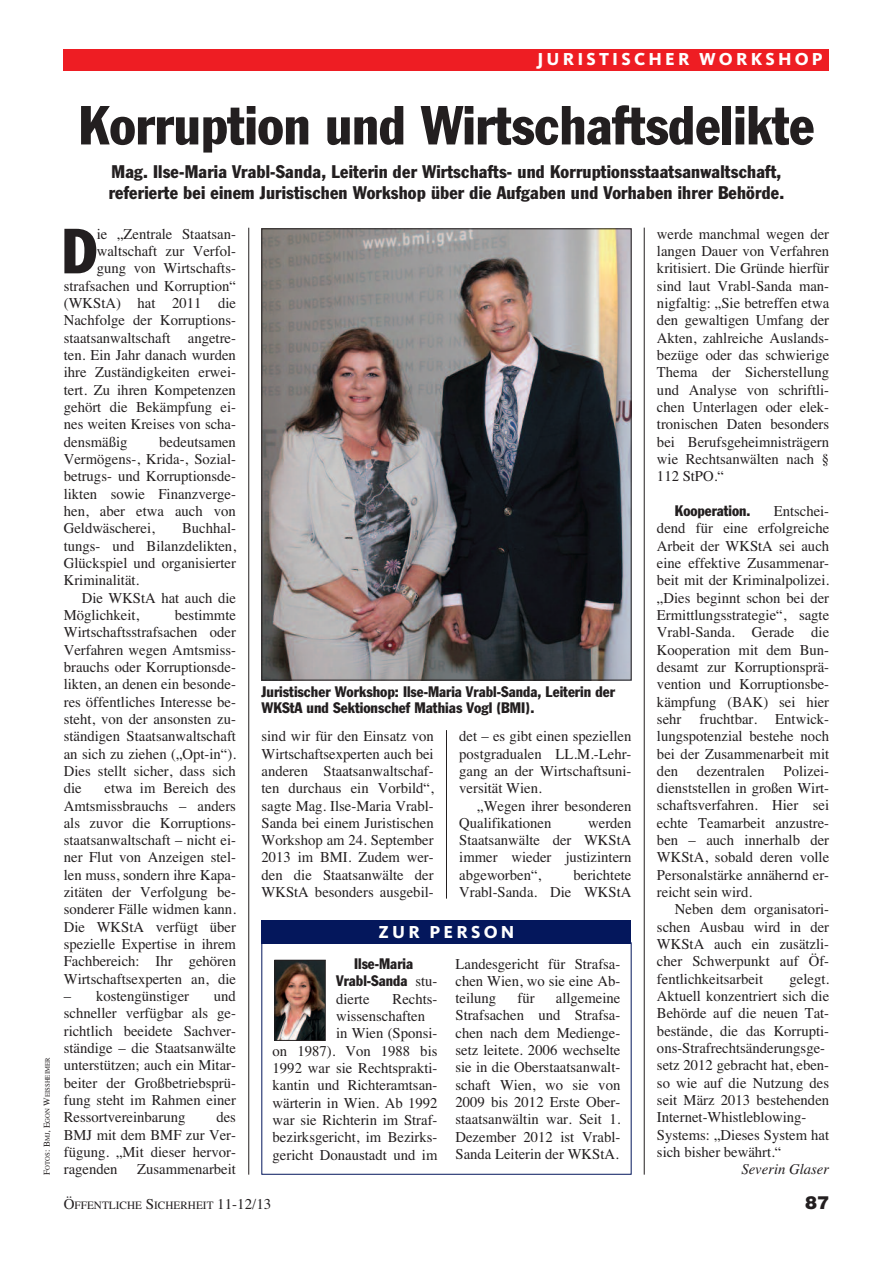
<style>
.page{position:relative;width:893px;height:1263px;background:#fff}
.page>*{position:absolute;margin:0;border:0;box-sizing:border-box;transform-origin:0 0}
.t1{font:condensed 62.55px "Franklin Gothic";color:#231f20}
.t2{font:condensed 54px "Franklin Gothic";color:#231f20}
.t3{font:condensed 18px/21.6px "Franklin Gothic";letter-spacing:.01em;color:#231f20}
.t4{font:800 18px "Kievit";letter-spacing:.175em;color:#fff}
.t5{font:900 18px "Helvetica";color:#231f20}
.t6{font:15px/17.2px "Times";color:#231f20;text-align:justify}
.t7{font:condensed 15px/15.8px "Franklin Gothic";color:#231f20}
.t8{font:italic 15px "Times";color:#231f20}
.t9{font:11.25px "Times";color:#231f20}
.t10{font:6.75px "Times";color:#231f20}
.s1{font-size:9px}
.s2{font-family:"Times";font-stretch:normal}
.s3{font-size:15px}
</style>
<div class="page">
<hr style="left:644px;top:228px;width:1px;height:946px;background:#231f20">
<div style="left:64px;top:49px;width:765px;height:21px;background:#ee1d23"></div>
<hr style="left:248px;top:228px;width:1px;height:947px;background:#231f20">
<hr style="left:446px;top:730px;width:1px;height:169px;background:#231f20">
<img style="left:263px;top:230px;width:366px;height:448px">
<div style="left:261px;top:942px;width:370px;height:232px;border:1px solid #04175c"></div>
<div style="left:261px;top:920px;width:370px;height:23px;background:#04175c"></div>
<img style="left:277px;top:962px;width:47px;height:77px">
<div style="left:275px;top:960px;width:51px;height:81px;border:1px solid #231f20"></div>
<p class="t4" style="left:537px;top:53px;width:287px">JURISTISCHER WORKSHOP</p>
<p class="t10" style="left:43px;top:1175px;width:119px;rotate:-90deg"><span class="s1">F</span>OTOS<span class="s1">: B</span>MJ<span class="s1">, E</span>GON <span class="s1">W</span>EISSHEIMER</p>
<h2 class="t2" style="left:79px;top:106px;width:737px">Korruption und Wirtschaftsdelikte</h2>
<p class="t3" style="left:109px;top:162px;width:677px">Mag. Ilse-Maria Vrabl-Sanda, Leiterin der Wirtschafts- und Korruptionsstaatsanwaltschaft, referierte bei einem Juristischen Workshop über die Aufgaben und Vorhaben ihrer Behörde.</p>
<h1 class="t1" style="left:62px;top:229px;width:37px">D</h1>
<p class="t6" style="left:97px;top:225px;width:141px">ie „Zentrale Staatsan-</p>
<p class="t6" style="left:97px;top:242px;width:141px">waltschaft zur Verfol-</p>
<p class="t6" style="left:97px;top:260px;width:141px">gung von Wirtschafts-</p>
<p class="t6" style="left:64px;top:277px;width:174px">strafsachen und Korruption“</p>
<p class="t6" style="left:64px;top:294px;width:174px">(WKStA) hat 2011 die</p>
<p class="t6" style="left:64px;top:311px;width:174px">Nachfolge der Korruptions-</p>
<p class="t6" style="left:64px;top:329px;width:174px">staatsanwaltschaft angetre-</p>
<p class="t6" style="left:64px;top:346px;width:174px">ten. Ein Jahr danach wurden</p>
<p class="t6" style="left:64px;top:363px;width:174px">ihre Zuständigkeiten erwei-</p>
<p class="t6" style="left:64px;top:381px;width:174px">tert. Zu ihren Kompetenzen</p>
<p class="t6" style="left:64px;top:398px;width:174px">gehört die Bekämpfung ei-</p>
<p class="t6" style="left:64px;top:415px;width:174px">nes weiten Kreises von scha-</p>
<p class="t6" style="left:64px;top:433px;width:65px">densmäßig</p>
<p class="t6" style="left:64px;top:433px;width:174px;text-indent:95px">bedeutsamen Vermögens-, Krida-, Sozial&shy;betrugs- und Korruptionsde&shy;likten sowie Finanzverge&shy;hen, aber etwa auch von Geldwäscherei,</p>
<p class="t6" style="left:64px;top:519px;width:174px;text-indent:118px">Buchhal&shy;tungs- und Bilanzdelikten, Glückspiel und organisierter Kriminalität.</p>
<p class="t6" style="left:64px;top:589px;width:174px;text-indent:18px">Die WKStA hat auch die<br>Möglichkeit,</p>
<p class="t6" style="left:64px;top:606px;width:174px;text-indent:111px">bestimmte Wirtschaftsstrafsachen oder Verfahren wegen Amtsmiss&shy;brauchs oder Korruptionsde&shy;likten, an denen ein besonde&shy;res öffentliches Interesse be&shy;steht, von der ansonsten zu&shy;ständigen Staatsanwaltschaft an sich zu ziehen („Opt-in“).<br>Dies stellt sicher, dass sich die</p>
<p class="t6" style="left:64px;top:779px;width:174px;text-indent:41px">etwa im Bereich des Amtsmissbrauchs – anders als zuvor die Korruptions&shy;staatsanwaltschaft – nicht ei&shy;ner Flut von Anzeigen stel&shy;len muss, sondern ihre Kapa&shy;zitäten der Verfolgung be&shy;sonderer Fälle widmen kann.<br>Die WKStA verfügt über spezielle Expertise in ihrem Fachbereich: Ihr gehören Wirtschaftsexperten an, die</p>
<p class="t6" style="left:64px;top:987px;width:127px">– kostengünstiger</p>
<p class="t6" style="left:64px;top:987px;width:174px;text-indent:150px">und schneller verfügbar als ge&shy;richtlich beeidete Sachver&shy;ständige – die Staatsanwälte unterstützen; auch ein Mitar&shy;beiter der Großbetriebsprü&shy;fung steht im Rahmen einer Ressortvereinbarung</p>
<p class="t6" style="left:64px;top:1108px;width:174px;text-indent:153px">des BMJ mit dem BMF zur Ver&shy;fügung. „Mit dieser hervor&shy;ragenden</p>
<p class="t6" style="left:137px;top:1160px;width:100px">Zusammenarbeit</p>
<p class="t7" style="left:261px;top:685px;width:355px">Juristischer Workshop: Ilse-Maria Vrabl-Sanda, Leiterin der<br>WKStA und Sektionschef Mathias Vogl (BMI).</p>
<p class="t6" style="left:262px;top:727px;width:174px">sind wir für den Einsatz von Wirtschaftsexperten auch bei anderen Staatsanwaltschaf&shy;ten durchaus ein Vorbild“, sagte Mag. Ilse-Maria Vrabl-Sanda bei einem Juristischen Workshop am 24. September 2013 im BMI. Zudem wer&shy;den die Staatsanwälte der WKStA besonders ausgebil-</p>
<p class="t6" style="left:459px;top:727px;width:174px">det – es gibt einen speziellen postgradualen LL.M.-Lehr&shy;gang an der Wirtschaftsuni&shy;versität Wien.</p>
<p class="t6" style="left:459px;top:797px;width:174px;text-indent:18px">„Wegen ihrer besonderen<br>Qualifikationen</p>
<p class="t6" style="left:459px;top:814px;width:174px;text-indent:129px">werden Staatsanwälte der WKStA immer wieder justizintern abgeworben“,</p>
<p class="t6" style="left:459px;top:866px;width:174px;text-align:right">berichtete<br>Vrabl-Sanda. Die WKStA</p>
<p class="t4" style="left:379px;top:926px;width:137px">ZUR PERSON</p>
<p class="t7" style="left:336px;top:956px;width:103px;line-height:17.4px;text-align:center">Ilse-Maria<br>Vrabl-Sanda <span class="s2">stu-</span></p>
<p class="t6" style="left:336px;top:990px;width:35px">dierte</p>
<p class="t6" style="left:393px;top:990px;width:46px">Rechts-</p>
<p class="t6" style="left:336px;top:1007px;width:90px">wissenschaften</p>
<p class="t6" style="left:336px;top:1024px;width:103px">in Wien (Sponsi-</p>
<p class="t6" style="left:273px;top:1042px;width:166px">on 1987). Von 1988 bis</p>
<p class="t6" style="left:273px;top:1059px;width:166px">1992 war sie Rechtsprakti-</p>
<p class="t6" style="left:273px;top:1076px;width:166px">kantin und Richteramtsan-</p>
<p class="t6" style="left:273px;top:1094px;width:166px">wärterin in Wien. Ab 1992</p>
<p class="t6" style="left:273px;top:1111px;width:166px">war sie Richterin im Straf-</p>
<p class="t6" style="left:273px;top:1128px;width:166px">bezirksgericht, im Bezirks-</p>
<p class="t6" style="left:273px;top:1146px;width:166px">gericht Donaustadt und im</p>
<p class="t6" style="left:455px;top:955px;width:166px">Landesgericht für Strafsa&shy;chen Wien, wo sie eine Ab&shy;teilung</p>
<p class="t6" style="left:455px;top:989px;width:166px;text-indent:100px">allgemeine Strafsachen und Strafsa&shy;chen nach dem Medienge&shy;setz leitete. 2006 wechselte sie in die Oberstaatsanwalt&shy;schaft Wien, wo sie von 2009 bis 2012 Erste Ober&shy;staatsanwältin war. Seit 1.<br>Dezember 2012 ist Vrabl-Sanda Leiterin der WKStA.</p>
<p class="t6" style="left:517px;top:989px;width:19px">für</p>
<p class="t6" style="left:657px;top:225px;width:174px">werde manchmal wegen der langen Dauer von Verfahren kritisiert. Die Gründe hierfür sind laut Vrabl-Sanda man&shy;nigfaltig: „Sie betreffen etwa den gewaltigen Umfang der Akten, zahlreiche Auslands&shy;bezüge oder das schwierige Thema der Sicherstellung und Analyse von schriftli&shy;chen Unterlagen oder elek&shy;tronischen Daten besonders bei Berufsgeheimnisträgern wie Rechtsanwälten nach § 112 StPO.“</p>
<p class="t7" style="left:675px;top:504px;width:77px">Kooperation.</p>
<p class="t6" style="left:657px;top:502px;width:174px;text-indent:117px">Entschei&shy;dend für eine erfolgreiche Arbeit der WKStA sei auch eine effektive Zusammenar&shy;beit mit der Kriminalpolizei. „Dies beginnt schon bei der Ermittlungsstrategie“, sagte Vrabl-Sanda. Gerade die Kooperation mit dem Bun&shy;desamt zur Korruptionsprä&shy;vention und Korruptionsbe&shy;kämpfung (BAK) sei hier sehr fruchtbar. Entwick&shy;lungspotenzial bestehe noch bei der Zusammenarbeit mit den</p>
<p class="t6" style="left:657px;top:762px;width:174px;text-indent:126px">Polizei&shy;dienststellen in großen Wirt&shy;schaftsverfahren. Hier sei echte Teamarbeit anzustre&shy;ben – auch innerhalb der WKStA, sobald deren volle Personalstärke annähernd er&shy;reicht sein wird.</p>
<p class="t6" style="left:657px;top:901px;width:174px;text-indent:18px">Neben dem organisatori&shy;schen Ausbau wird in der WKStA auch ein zusätzli&shy;cher Schwerpunkt auf Öf&shy;fentlichkeitsarbeit</p>
<p class="t6" style="left:697px;top:762px;width:69px">dezentralen</p>
<p class="t6" style="left:657px;top:970px;width:174px;text-align:left;text-indent:133px">gelegt.<br>Aktuell konzentriert sich die<br>Behörde auf die neuen Tat&shy;bestände, die das Korrupti&shy;ons-Strafrechtsänderungsge&shy;setz 2012 gebracht hat, eben&shy;so wie auf die Nutzung des seit März 2013 bestehenden<br>Internet-Whistleblowing-<br>Systems: „Dieses System hat sich bisher bewährt.“</p>
<p class="t8" style="left:741px;top:1160px;width:89px">Severin Glaser</p>
<p class="t9" style="left:64px;top:1198px;width:209px"><span class="s3">Ö</span>FFENTLICHE <span class="s3">S</span>ICHERHEIT <span class="s3">11-12/13</span></p>
<p class="t5" style="left:805px;top:1192px;width:26px">87</p>
</div>
